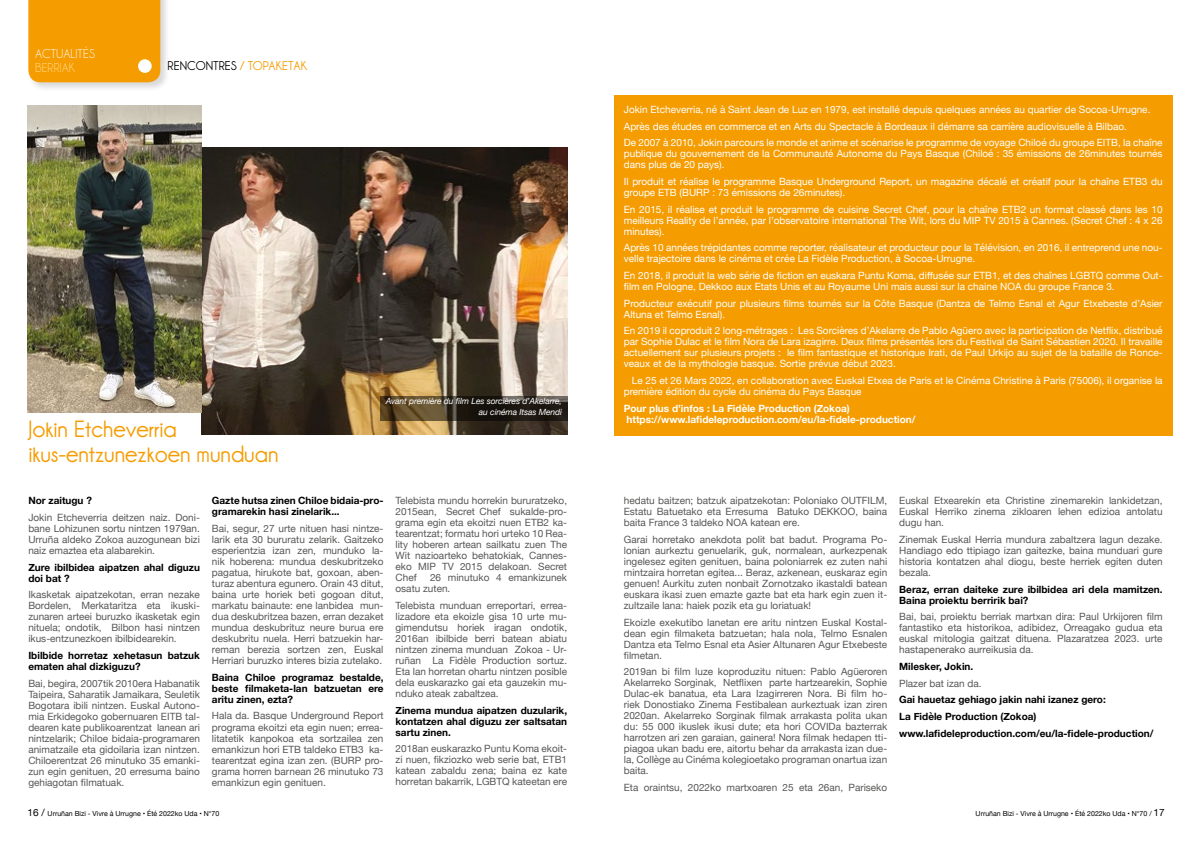
<style>
.page{position:relative;width:1191px;height:842px;background:#fff}
.page>*{position:absolute;margin:0;border:0;box-sizing:border-box;transform-origin:0 0}
.t1{font:700 24px/25px "Champagne&Limousines";color:#f59c00}
.t2{font:700 13px "Champagne&Limousines";color:#000}
.t3{font:13px "Champagne&Limousines";color:#fff}
.t4{font:13px "Champagne&Limousines";color:#ffdd93}
.t5{font:10px/11px "Helvetica Neue";color:#575756;text-align:justify}
.t6{font:10px/11px "Helvetica Neue";color:#fff}
.t7{font:700 10px/11px "Helvetica Neue";color:#000}
.t8{font:700 10px/11px "Helvetica Neue";color:#fff}
.t9{font:italic 8.5px/11px "Helvetica Neue";letter-spacing:-.01em;color:#fff;text-align:right}
.t10{font:7px "Helvetica Neue";color:#000}
.s1{color:#f59c00}
.s2{font-size:10px}
</style>
<div class="page">
<div style="left:27px;top:0;width:143px;height:92px;background:#000;opacity:.15"></div>
<div style="left:28px;top:0;width:132px;height:82px;background:#f59c00"></div>
<div style="left:138px;top:59px;width:14px;height:14px;background:#fff;border-radius:50%"></div>
<div style="left:614px;top:95px;width:558px;height:340px;background:#f59c00"></div>
<img style="left:202px;top:147px;width:365px;height:288px">
<img style="left:28px;top:106px;width:174px;height:306px">
<svg style="left:380px;top:396px;width:187px;height:25px;background:#3a2f1f"></svg>
<h2 class="t3" style="left:35px;top:46px;width:61px">ACTUALITÉS</h2>
<h2 class="t4" style="left:35px;top:60px;width:42px">BERRIAK</h2>
<h2 class="t2" style="left:168px;top:59px;width:141px">RENCONTRES <span class="s1">/ TOPAKETAK</span></h2>
<h1 class="t1" style="left:28px;top:417px;width:252px">Jokin Etcheverria ikus-entzunezkoen munduan</h1>
<p class="t9" style="left:386px;top:396px;width:178px">Avant première du film Les sorcières d’Akelarre, au cinéma Itsas Mendi</p>
<p class="t7" style="left:28px;top:496px;width:65px">Nor zaitugu ?</p>
<p class="t5" style="left:28px;top:513px;width:173px">Jokin Etcheverria deitzen naiz. Doni&shy;bane Lohizunen sortu nintzen 1979an.<br>Urruña aldeko Zokoa auzogunean bizi naiz emaztea eta alabarekin.</p>
<p class="t7" style="left:28px;top:562px;width:173px">Zure ibilbidea aipatzen ahal diguzu doi bat ?</p>
<p class="t5" style="left:28px;top:590px;width:173px">Ikasketak aipatzekotan, erran nezake Bordelen, Merkataritza eta ikuski&shy;zunaren arteei buruzko ikasketak egin nituela; ondotik, Bilbon hasi nintzen ikus-entzunezkoen ibilbidearekin.</p>
<p class="t7" style="left:28px;top:650px;width:173px">Ibilbide horretaz xehetasun batzuk ematen ahal dizkiguzu?</p>
<p class="t5" style="left:28px;top:678px;width:173px">Bai, begira, 2007tik 2010era Habanatik Taipeira, Saharatik Jamaikara, Seuletik Bogotara ibili nintzen. Euskal Autono&shy;mia Erkidegoko gobernuaren EITB tal&shy;dearen kate publikoarentzat lanean ari nintzelarik; Chiloe bidaia-programaren animatzaile eta gidoilaria izan nintzen.<br>Chiloerentzat 26 minutuko 35 emanki&shy;zun egin genituen, 20 erresuma baino gehiagotan filmatuak.</p>
<p class="t7" style="left:212px;top:496px;width:173px">Gazte hutsa zinen Chiloe bidaia-pro&shy;gramarekin hasi zinelarik...</p>
<p class="t5" style="left:212px;top:524px;width:173px">Bai, segur, 27 urte nituen hasi nintze&shy;larik eta 30 bururatu zelarik. Gaitzeko esperientzia izan zen, munduko la&shy;nik hoberena: mundua deskubritzeko pagatua, hirukote bat, goxoan, aben&shy;turaz abentura egunero. Orain 43 ditut, baina urte horiek beti gogoan ditut, markatu bainaute: ene lanbidea mun&shy;dua deskubritzea bazen, erran dezaket mundua deskubrituz neure burua ere deskubritu nuela. Herri batzuekin har&shy;reman berezia sortzen zen, Euskal Herriari buruzko interes bizia zutelako.</p>
<p class="t7" style="left:212px;top:672px;width:173px;text-align:justify">Baina Chiloe programaz bestalde, beste filmaketa-lan batzuetan ere aritu zinen, ezta?</p>
<p class="t5" style="left:212px;top:711px;width:173px">Hala da. Basque Underground Report programa ekoitzi eta egin nuen; errea&shy;litatetik kanpokoa eta sortzailea zen emankizun hori ETB taldeko ETB3 ka&shy;tearentzat egina izan zen. (BURP pro&shy;grama horren barnean 26 minutuko 73 emankizun egin genituen.</p>
<p class="t5" style="left:395px;top:496px;width:173px">Telebista mundu horrekin bururatzeko, 2015ean, Secret Chef sukalde-pro&shy;grama egin eta ekoitzi nuen ETB2 ka&shy;tearentzat; formatu hori urteko 10 Rea&shy;lity hoberen artean sailkatu zuen The Wit nazioarteko behatokiak, Cannes&shy;eko MIP TV 2015 delakoan. Secret Chef</p>
<p class="t5" style="left:395px;top:573px;width:173px;text-indent:35px">26 minutuko 4 emankizunek osatu zuten.</p>
<p class="t5" style="left:395px;top:600px;width:173px">Telebista munduan erreportari, errea&shy;lizadore eta ekoizle gisa 10 urte mu&shy;gimendutsu horiek iragan ondotik, 2016an ibilbide berri batean abiatu nintzen zinema munduan Zokoa - Ur&shy;ruñan La Fidèle Production sortuz.<br>Eta lan horretan ohartu nintzen posible dela euskarazko gai eta gauzekin mu&shy;nduko ateak zabaltzea.</p>
<p class="t7" style="left:395px;top:705px;width:173px;text-align:justify">Zinema mundua aipatzen duzularik, kontatzen ahal diguzu zer saltsatan sartu zinen.</p>
<p class="t5" style="left:395px;top:744px;width:173px">2018an euskarazko Puntu Koma ekoit&shy;zi nuen, fikziozko web serie bat, ETB1 katean zabaldu zena; baina ez kate horretan bakarrik, LGBTQ kateetan ere</p>
<p class="t6" style="left:624px;top:102px;width:540px;line-height:16.7px">Jokin Etcheverria, né à Saint Jean de Luz en 1979, est installé depuis quelques années au quartier de Socoa-Urrugne.<br>Après des études en commerce et en Arts du Spectacle à Bordeaux il démarre sa carrière audiovisuelle à Bilbao.<br>De 2007 à 2010, Jokin parcours le monde et anime et scénarise le programme de voyage Chiloé du groupe EITB, la chaîne</p>
<p class="t6" style="left:624px;top:149px;width:540px">publique du gouvernement de la Communauté Autonome du Pays Basque (Chiloé : 35 émissions de 26minutes tournés dans plus de 20 pays).</p>
<p class="t6" style="left:624px;top:177px;width:540px">Il produit et réalise le programme Basque Underground Report, un magazine décalé et créatif pour la chaîne ETB3 du groupe ETB (BURP : 73 émissions de 26minutes).</p>
<p class="t6" style="left:624px;top:204px;width:540px;text-align:justify">En 2015, il réalise et produit le programme de cuisine Secret Chef, pour la chaîne ETB2 un format classé dans les 10 meilleurs Reality de l’année, par l’observatoire international The Wit, lors du MIP TV 2015 à Cannes. (Secret Chef : 4 x 26 minutes).</p>
<p class="t6" style="left:624px;top:243px;width:540px">Après 10 années trépidantes comme reporter, réalisateur et producteur pour la Télévision, en 2016, il entreprend une nou&shy;velle trajectoire dans le cinéma et crée La Fidèle Production, à Socoa-Urrugne.</p>
<p class="t6" style="left:624px;top:271px;width:540px">En 2018, il produit la web série de fiction en euskara Puntu Koma, diffusée sur ETB1, et des chaînes LGBTQ comme Out&shy;film en Pologne, Dekkoo aux Etats Unis et au Royaume Uni mais aussi sur la chaine NOA du groupe France 3.</p>
<p class="t6" style="left:624px;top:298px;width:540px">Producteur exécutif pour plusieurs films tournés sur la Côte Basque (Dantza de Telmo Esnal et Agur Etxebeste d’Asier<br>Altuna et Telmo Esnal).</p>
<p class="t6" style="left:624px;top:326px;width:540px;text-align:justify">En 2019 il coproduit 2 long-métrages : Les Sorcières d’Akelarre de Pablo Agüero avec la participation de Netflix, distribué par Sophie Dulac et le film Nora de Lara izagirre. Deux films présentés lors du Festival de Saint Sébastien 2020. Il travaille actuellement sur plusieurs projets : le film fantastique et historique Irati, de Paul Urkijo au sujet de la bataille de Ronce&shy;veaux et de la mythologie basque. Sortie prévue début 2023.</p>
<p class="t6" style="left:624px;top:376px;width:540px;text-indent:8px">Le 25 et 26 Mars 2022, en collaboration avec Euskal Etxea de Paris et le Cinéma Christine à Paris (75006), il organise la première édition du cycle du cinéma du Pays Basque</p>
<p class="t8" style="left:624px;top:403px;width:293px">Pour plus d’infos : La Fidèle Production (Zokoa) https://www.lafideleproduction.com/eu/la-fidele-production/</p>
<p class="t5" style="left:624px;top:496px;width:265px">hedatu baitzen; batzuk aipatzekotan: Poloniako OUTFILM, Estatu Batuetako eta Erresuma Batuko DEKKOO, baina baita France 3 taldeko NOA katean ere.</p>
<p class="t5" style="left:624px;top:534px;width:265px">Garai horretako anekdota polit bat badut. Programa Po&shy;lonian aurkeztu genuelarik, guk, normalean, aurkezpenak ingelesez egiten genituen, baina poloniarrek ez zuten nahi mintzaira horretan egitea... Beraz, azkenean, euskaraz egin genuen! Aurkitu zuten nonbait Zornotzako ikastaldi batean euskara ikasi zuen emazte gazte bat eta hark egin zuen it&shy;zultzaile lana: haiek pozik eta gu loriatuak!</p>
<p class="t5" style="left:624px;top:617px;width:265px">Ekoizle exekutibo lanetan ere aritu nintzen Euskal Kostal&shy;dean egin filmaketa batzuetan; hala nola, Telmo Esnalen Dantza eta Telmo Esnal eta Asier Altunaren Agur Etxebeste filmetan.</p>
<p class="t5" style="left:624px;top:667px;width:265px">2019an bi film luze koproduzitu nituen: Pablo Agüeroren Akelarreko Sorginak, Netflixen parte hartzearekin, Sophie Dulac-ek banatua, eta Lara Izagirreren Nora. Bi film ho&shy;riek Donostiako Zinema Festibalean aurkeztuak izan ziren 2020an. Akelarreko Sorginak filmak arrakasta polita ukan du: 55 000 ikuslek ikusi dute; eta hori COVIDa bazterrak harrotzen ari zen garaian, gainera! Nora filmak hedapen tti&shy;piagoa ukan badu ere, aitortu behar da arrakasta izan due&shy;la, Collège au Cinéma kolegioetako programan onartua izan baita.</p>
<p class="t5" style="left:624px;top:782px;width:265px">Eta oraintsu, 2022ko martxoaren 25 eta 26an, Pariseko</p>
<p class="t5" style="left:899px;top:496px;width:265px">Euskal Etxearekin eta Christine zinemarekin lankidetzan, Euskal Herriko zinema zikloaren lehen edizioa antolatu dugu han.</p>
<p class="t5" style="left:899px;top:534px;width:265px">Zinemak Euskal Herria mundura zabaltzera lagun dezake.<br>Handiago edo ttipiago izan gaitezke, baina munduari gure historia kontatzen ahal diogu, beste herriek egiten duten bezala.</p>
<p class="t7" style="left:899px;top:584px;width:265px">Beraz, erran daiteke zure ibilbidea ari dela mamitzen.<br>Baina proiektu berririk bai?</p>
<p class="t5" style="left:899px;top:612px;width:265px">Bai, bai, proiektu berriak martxan dira: Paul Urkijoren film fantastiko eta historikoa, adibidez, Orreagako gudua eta euskal mitologia gaitzat dituena. Plazaratzea 2023. urte hastapenerako aurreikusia da.</p>
<p class="t7" style="left:899px;top:661px;width:76px">Milesker, Jokin.</p>
<p class="t5" style="left:899px;top:678px;width:84px">Plazer bat izan da.</p>
<p class="t7" style="left:899px;top:692px;width:256px;line-height:16.7px">Gai hauetaz gehiago jakin nahi izanez gero:<br>La Fidèle Production (Zokoa) www.lafideleproduction.com/eu/la-fidele-production/</p>
<p class="t10" style="left:28px;top:808px;width:193px"><span class="s2">16 /</span> Urruñan Bizi - Vivre à Urrugne • Été 2022ko Uda • N°70</p>
<p class="t10" style="left:975px;top:808px;width:191px">Urruñan Bizi - Vivre à Urrugne • Été 2022ko Uda • N°70 / <span class="s2">17</span></p>
</div>
